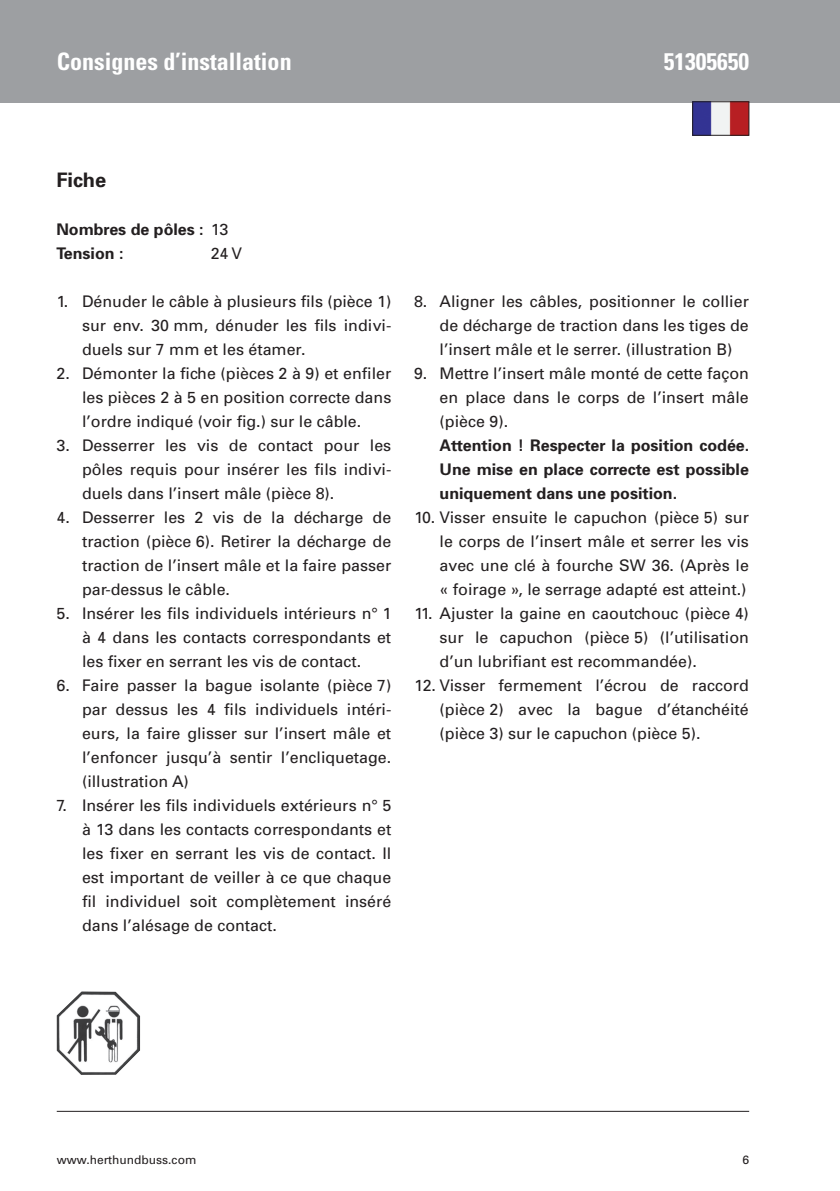
<style>
.page{position:relative;width:840px;height:1191px;background:#fff}
.page>*{position:absolute;margin:0;border:0;box-sizing:border-box;transform-origin:0 0}
.t1{font:700 condensed 24px "Univers";color:#fff}
.t2{font:700 20px "Univers";color:#231f20}
.t3{font:16px/24px "Univers";color:#231f20;text-align:justify}
.t4{font:700 16px/24px "Univers";color:#231f20}
.t5{font:12px "Univers";color:#231f20}
.s1{font-weight:400}
</style>
<div class="page">
<div style="left:0;top:0;width:839px;height:102px;background:#9d9fa2"></div>
<hr style="left:57px;top:1111px;width:691px;height:1px;background:#231f20">
<img style="left:694px;top:103px;width:52px;height:30px">
<div style="left:692px;top:101px;width:56px;height:34px;border:1px solid #231f20"></div>
<img style="left:57px;top:991px;width:83px;height:83px">
<h1 class="t1" style="left:57px;top:47px;width:236px">Consignes d’installation</h1>
<h1 class="t1" style="left:663px;top:47px;width:87px">51305650</h1>
<p class="t2" style="left:56px;top:167px;width:51px">Fiche</p>
<p class="t4" style="left:56px;top:216px;width:173px">Nombres de pôles : <span class="s1">13<br></span>Tension :</p>
<p class="t3" style="left:210px;top:241px;width:33px">24 V</p>
<p class="t3" style="left:82px;top:289px;width:310px;text-indent:-26px">1. Dénuder le câble à plusieurs fils (pièce 1) sur env. 30 mm, dénuder les fils indivi&shy;duels sur 7 mm et les étamer.</p>
<p class="t3" style="left:82px;top:361px;width:310px;text-indent:-26px">2. Démonter la fiche (pièces 2 à 9) et enfiler les pièces 2 à 5 en position correcte dans l’ordre indiqué (voir fig.) sur le câble.</p>
<p class="t3" style="left:82px;top:433px;width:310px;text-indent:-26px">3. Desserrer les vis de contact pour les pôles requis pour insérer les fils indivi&shy;duels dans l’insert mâle (pièce 8).</p>
<p class="t3" style="left:82px;top:505px;width:310px;text-indent:-26px">4. Desserrer les 2 vis de la décharge de traction (pièce 6). Retirer la décharge de traction de l’insert mâle et la faire passer par-dessus le câble.</p>
<p class="t3" style="left:82px;top:601px;width:310px;text-indent:-26px">5. Insérer les fils individuels intérieurs n° 1 à 4 dans les contacts correspondants et les fixer en serrant les vis de contact.</p>
<p class="t3" style="left:82px;top:673px;width:311px;text-indent:-26px">6. Faire passer la bague isolante (pièce 7) par dessus les 4 fils individuels intéri&shy;eurs, la faire glisser sur l’insert mâle et l’enfoncer jusqu’à sentir l’encliquetage. (illustration A)</p>
<p class="t3" style="left:82px;top:793px;width:310px;text-indent:-26px">7. Insérer les fils individuels extérieurs n° 5 à 13 dans les contacts correspondants et les fixer en serrant les vis de contact. Il est important de veiller à ce que chaque fil individuel soit complètement inséré dans l’alésage de contact.</p>
<p class="t3" style="left:439px;top:289px;width:310px;text-indent:-26px">8. Aligner les câbles, positionner le collier de décharge de traction dans les tiges de l’insert mâle et le serrer. (illustration B)</p>
<p class="t3" style="left:439px;top:361px;width:310px;text-indent:-26px">9. Mettre l’insert mâle monté de cette façon en place dans le corps de l’insert mâle (pièce 9).</p>
<p class="t4" style="left:439px;top:432px;width:311px;text-align:justify">Attention ! Respecter la position codée.<br>Une mise en place correcte est possible uniquement dans une position.</p>
<p class="t3" style="left:439px;top:505px;width:310px;text-indent:-26px">10. Visser ensuite le capuchon (pièce 5) sur le corps de l’insert mâle et serrer les vis avec une clé à fourche SW 36. (Après le « foirage », le serrage adapté est atteint.)</p>
<p class="t3" style="left:439px;top:601px;width:310px;text-indent:-26px">11. Ajuster la gaine en caoutchouc (pièce 4) sur le capuchon (pièce 5) (l’utilisation d’un lubrifiant est recommandée).</p>
<p class="t3" style="left:439px;top:673px;width:310px;text-indent:-26px">12. Visser fermement l’écrou de raccord (pièce 2) avec la bague d’étanchéité (pièce 3) sur le capuchon (pièce 5).</p>
<p class="t5" style="left:57px;top:1152px;width:141px">www.herthundbuss.com</p>
<p class="t5" style="left:742px;top:1152px;width:8px">6</p>
</div>
